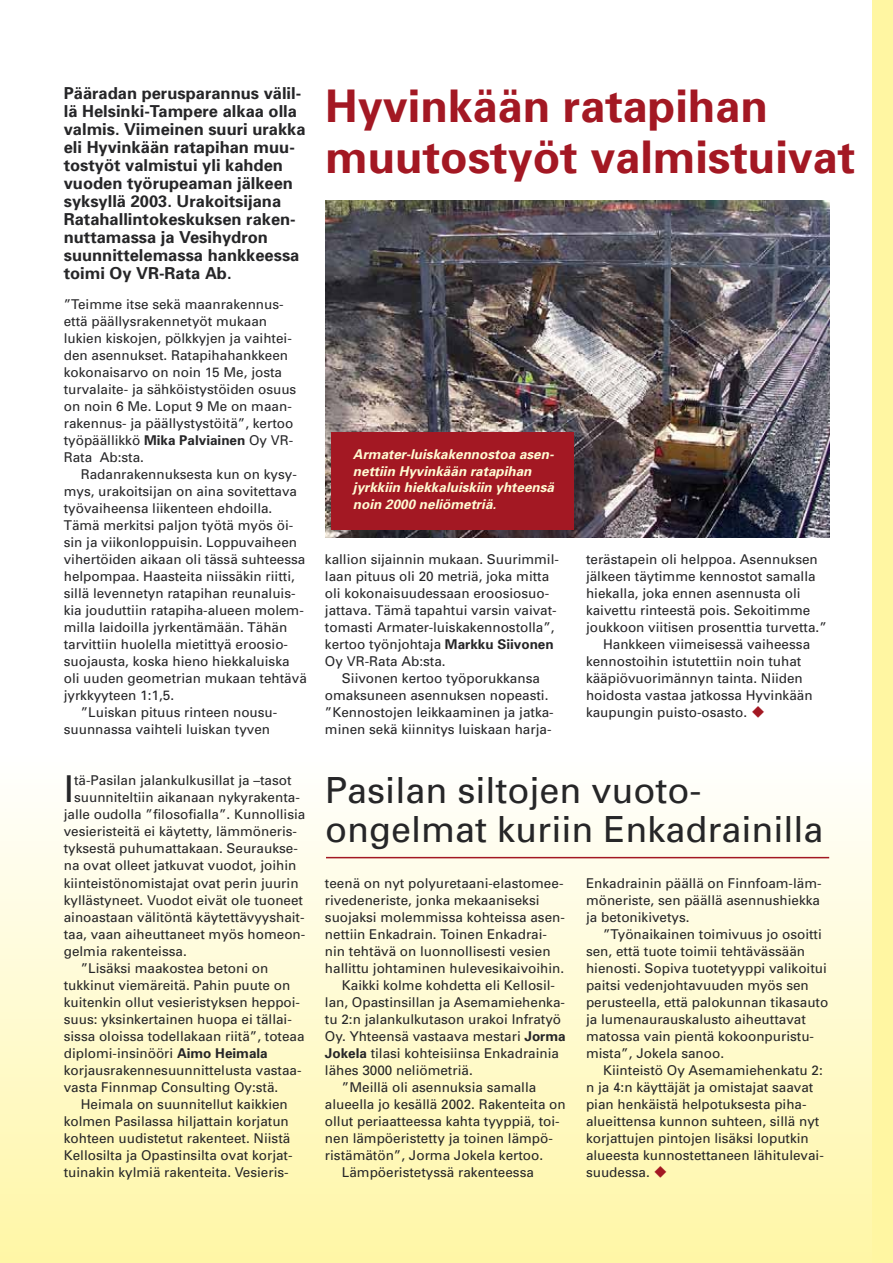
<style>
.page{position:relative;width:893px;height:1263px;background:#fff}
.page>*{position:absolute;margin:0;border:0;box-sizing:border-box;transform-origin:0 0}
.t1{font:700 45px/51px "Univers";color:#a31823}
.t2{font:37.05px "Univers";color:#262628}
.t3{font:36px/39px "Univers";color:#262628}
.t4{font:700 16.5px/18px "Univers";color:#262628}
.t5{font:13.5px/17px "Univers";color:#262628}
.t6{font:italic 700 13.5px/16.5px "Univers";color:#fffbd3}
.s1{font-weight:700}
.s2{color:#a31823}
</style>
<div class="page">
<div style="left:0;top:755px;width:893px;height:508px;background:linear-gradient(to bottom,#fff,#fff6a6)"></div>
<hr style="left:326px;top:857px;width:503px;height:1px;background:#a31823">
<img style="left:325px;top:201px;width:504px;height:336px">
<div style="left:332px;top:432px;width:242px;height:97px;background:#a31823"></div>
<div style="left:872px;top:0;width:21px;height:1263px;background:#fff6a2"></div>
<p class="t4" style="left:64px;top:83px;width:243px">Pääradan perusparannus välil&shy;lä Helsinki-Tampere alkaa olla valmis. Viimeinen suuri urakka eli Hyvinkään ratapihan muu&shy;tostyöt valmistui yli kahden vuoden työrupeaman jälkeen syksyllä 2003. Urakoitsijana<br>Ratahallintokeskuksen raken&shy;nuttamassa ja Vesihydron suunnittelemassa hankkeessa toimi Oy VR-Rata Ab.</p>
<p class="t5" style="left:64px;top:296px;width:234px">”Teimme itse sekä maanrakennus&shy;että päällysrakennetyöt mukaan lukien kiskojen, pölkkyjen ja vaihtei&shy;den asennukset. Ratapihahankkeen kokonaisarvo on noin 15 Me, josta turvalaite- ja sähköistystöiden osuus on noin 6 Me. Loput 9 Me on maan&shy;rakennus- ja päällystystöitä”, kertoo työpäällikkö <span class="s1">Mika Palviainen</span> Oy VR-Rata Ab:sta.</p>
<p class="t5" style="left:81px;top:466px;width:218px">Radanrakennuksesta kun on kysy-</p>
<p class="t5" style="left:64px;top:483px;width:235px">mys, urakoitsijan on aina sovitettava</p>
<p class="t5" style="left:64px;top:500px;width:210px">työvaiheensa liikenteen ehdoilla.</p>
<p class="t5" style="left:64px;top:517px;width:231px">Tämä merkitsi paljon työtä myös öi-</p>
<p class="t5" style="left:64px;top:534px;width:235px">sin ja viikonloppuisin. Loppuvaiheen</p>
<p class="t5" style="left:64px;top:551px;width:243px">vihertöiden aikaan oli tässä suhteessa</p>
<p class="t5" style="left:64px;top:568px;width:233px">helpompaa. Haasteita niissäkin riitti,</p>
<p class="t5" style="left:64px;top:585px;width:233px">sillä levennetyn ratapihan reunaluis-</p>
<p class="t5" style="left:64px;top:602px;width:242px">kia jouduttiin ratapiha-alueen molem-</p>
<p class="t5" style="left:64px;top:619px;width:225px">milla laidoilla jyrkentämään. Tähän</p>
<p class="t5" style="left:64px;top:636px;width:226px">tarvittiin huolella mietittyä eroosio-</p>
<p class="t5" style="left:64px;top:653px;width:227px">suojausta, koska hieno hiekkaluiska</p>
<p class="t5" style="left:64px;top:670px;width:245px">oli uuden geometrian mukaan tehtävä</p>
<p class="t5" style="left:64px;top:687px;width:112px">jyrkkyyteen 1:1,5.</p>
<p class="t5" style="left:81px;top:704px;width:198px">”Luiskan pituus rinteen nousu-</p>
<p class="t5" style="left:64px;top:721px;width:208px">suunnassa vaihteli luiskan tyven</p>
<h2 class="t2" style="left:64px;top:766px;width:12px">I</h2>
<p class="t5" style="left:74px;top:772px;width:219px">tä-Pasilan jalankulkusillat ja –tasot</p>
<p class="t5" style="left:74px;top:789px;width:227px">suunniteltiin aikanaan nykyrakenta-</p>
<p class="t5" style="left:64px;top:806px;width:243px">jalle oudolla ”filosofialla”. Kunnollisia</p>
<p class="t5" style="left:64px;top:823px;width:235px">vesieristeitä ei käytetty, lämmöneris-</p>
<p class="t5" style="left:64px;top:840px;width:236px">tyksestä puhumattakaan. Seuraukse-</p>
<p class="t5" style="left:64px;top:857px;width:234px">na ovat olleet jatkuvat vuodot, joihin</p>
<p class="t5" style="left:64px;top:874px;width:236px">kiinteistönomistajat ovat perin juurin</p>
<p class="t5" style="left:64px;top:891px;width:241px">kyllästyneet. Vuodot eivät ole tuoneet</p>
<p class="t5" style="left:64px;top:908px;width:242px">ainoastaan välitöntä käytettävyyshait-</p>
<p class="t5" style="left:64px;top:925px;width:243px">taa, vaan aiheuttaneet myös homeon-</p>
<p class="t5" style="left:64px;top:942px;width:125px">gelmia rakenteissa.</p>
<p class="t5" style="left:81px;top:959px;width:189px">”Lisäksi maakostea betoni on</p>
<p class="t5" style="left:64px;top:976px;width:228px">tukkinut viemäreitä. Pahin puute on</p>
<p class="t5" style="left:64px;top:993px;width:238px">kuitenkin ollut vesieristyksen heppoi-</p>
<p class="t5" style="left:64px;top:1010px;width:230px">suus: yksinkertainen huopa ei tällai-</p>
<p class="t5" style="left:64px;top:1027px;width:242px">sissa oloissa todellakaan riitä”, toteaa</p>
<p class="t5" style="left:64px;top:1044px;width:206px">diplomi-insinööri <span class="s1">Aimo Heimala</span></p>
<p class="t5" style="left:64px;top:1061px;width:239px">korjausrakennesuunnittelusta vastaa-</p>
<p class="t5" style="left:64px;top:1078px;width:216px">vasta Finnmap Consulting Oy:stä.</p>
<p class="t5" style="left:81px;top:1095px;width:209px">Heimala on suunnitellut kaikkien</p>
<p class="t5" style="left:64px;top:1112px;width:227px">kolmen Pasilassa hiljattain korjatun</p>
<p class="t5" style="left:64px;top:1129px;width:228px">kohteen uudistetut rakenteet. Niistä</p>
<p class="t5" style="left:64px;top:1146px;width:230px">Kellosilta ja Opastinsilta ovat korjat-</p>
<p class="t5" style="left:64px;top:1163px;width:226px">tuinakin kylmiä rakenteita. Vesieris-</p>
<h1 class="t1" style="left:325px;top:79px;width:532px">Hyvinkään ratapihan muutostyöt valmistuivat</h1>
<p class="t6" style="left:353px;top:446px;width:203px">Armater-luiskakennostoa asen&shy;nettiin Hyvinkään ratapihan jyrkkiin hiekkaluiskiin yhteensä noin 2000 neliömetriä.</p>
<p class="t5" style="left:325px;top:551px;width:236px">kallion sijainnin mukaan. Suurimmil&shy;laan pituus oli 20 metriä, joka mitta oli kokonaisuudessaan eroosiosuo&shy;jattava. Tämä tapahtui varsin vaivat&shy;tomasti Armater-luiskakennostolla”, kertoo työnjohtaja <span class="s1">Markku Siivonen </span>Oy VR-Rata Ab:sta.</p>
<p class="t5" style="left:325px;top:670px;width:230px;text-align:center">Siivonen kertoo työporukkansa omaksuneen asennuksen nopeasti. ”Kennostojen leikkaaminen ja jatka&shy;minen sekä kiinnitys luiskaan harja-</p>
<p class="t5" style="left:586px;top:551px;width:233px">terästapein oli helppoa. Asennuksen</p>
<p class="t5" style="left:586px;top:568px;width:231px">jälkeen täytimme kennostot samalla</p>
<p class="t5" style="left:586px;top:585px;width:216px">hiekalla, joka ennen asennusta oli</p>
<p class="t5" style="left:586px;top:602px;width:226px">kaivettu rinteestä pois. Sekoitimme</p>
<p class="t5" style="left:586px;top:619px;width:242px">joukkoon viitisen prosenttia turvetta.”</p>
<p class="t5" style="left:603px;top:636px;width:209px">Hankkeen viimeisessä vaiheessa</p>
<p class="t5" style="left:586px;top:653px;width:217px">kennostoihin istutettiin noin tuhat</p>
<p class="t5" style="left:586px;top:670px;width:218px">kääpiövuorimännyn tainta. Niiden</p>
<p class="t5" style="left:586px;top:687px;width:228px">hoidosta vastaa jatkossa Hyvinkään</p>
<p class="t5" style="left:586px;top:704px;width:181px">kaupungin puisto-osasto. <span class="s2">◆</span></p>
<h3 class="t3" style="left:325px;top:770px;width:500px">Pasilan siltojen vuoto&shy;ongelmat kuriin Enkadrainilla</h3>
<p class="t5" style="left:325px;top:874px;width:240px">teenä on nyt polyuretaani-elastomee-</p>
<p class="t5" style="left:325px;top:891px;width:216px">rivedeneriste, jonka mekaaniseksi</p>
<p class="t5" style="left:325px;top:908px;width:242px">suojaksi molemmissa kohteissa asen-</p>
<p class="t5" style="left:325px;top:925px;width:224px">nettiin Enkadrain. Toinen Enkadrai-</p>
<p class="t5" style="left:325px;top:942px;width:227px">nin tehtävä on luonnollisesti vesien</p>
<p class="t5" style="left:325px;top:959px;width:241px">hallittu johtaminen hulevesikaivoihin.</p>
<p class="t5" style="left:342px;top:976px;width:215px">Kaikki kolme kohdetta eli Kellosil-</p>
<p class="t5" style="left:325px;top:993px;width:242px">lan, Opastinsillan ja Asemamiehenka-</p>
<p class="t5" style="left:325px;top:1010px;width:238px">tu 2:n jalankulkutason urakoi Infratyö</p>
<p class="t5" style="left:325px;top:1027px;width:242px">Oy. Yhteensä vastaava mestari <span class="s1">Jorma</span></p>
<p class="t5" style="left:325px;top:1044px;width:236px"><span class="s1">Jokela</span> tilasi kohteisiinsa Enkadrainia</p>
<p class="t5" style="left:325px;top:1061px;width:149px">lähes 3000 neliömetriä.</p>
<p class="t5" style="left:342px;top:1078px;width:196px">”Meillä oli asennuksia samalla</p>
<p class="t5" style="left:325px;top:1095px;width:242px">alueella jo kesällä 2002. Rakenteita on</p>
<p class="t5" style="left:325px;top:1112px;width:236px">ollut periaatteessa kahta tyyppiä, toi-</p>
<p class="t5" style="left:325px;top:1129px;width:230px">nen lämpöeristetty ja toinen lämpö-</p>
<p class="t5" style="left:325px;top:1146px;width:220px">ristämätön”, Jorma Jokela kertoo.</p>
<p class="t5" style="left:342px;top:1163px;width:194px">Lämpöeristetyssä rakenteessa</p>
<p class="t5" style="left:586px;top:874px;width:237px;text-align:justify">Enkadrainin päällä on Finnfoam-läm&shy;möneriste, sen päällä asennushiekka ja betonikivetys.</p>
<p class="t5" style="left:586px;top:925px;width:244px;text-indent:17px">”Työnaikainen toimivuus jo osoitti sen, että tuote toimii tehtävässään hienosti. Sopiva tuotetyyppi valikoitui paitsi vedenjohtavuuden myös sen perusteella, että palokunnan tikasauto ja lumenaurauskalusto aiheuttavat matossa vain pientä kokoonpuristu&shy;mista”, Jokela sanoo.</p>
<p class="t5" style="left:586px;top:1061px;width:239px;text-indent:17px">Kiinteistö Oy Asemamiehenkatu 2: n ja 4:n käyttäjät ja omistajat saavat pian henkäistä helpotuksesta piha&shy;alueittensa kunnon suhteen, sillä nyt korjattujen pintojen lisäksi loputkin alueesta kunnostettaneen lähitulevai&shy;suudessa. <span class="s2">◆</span></p>
</div>
